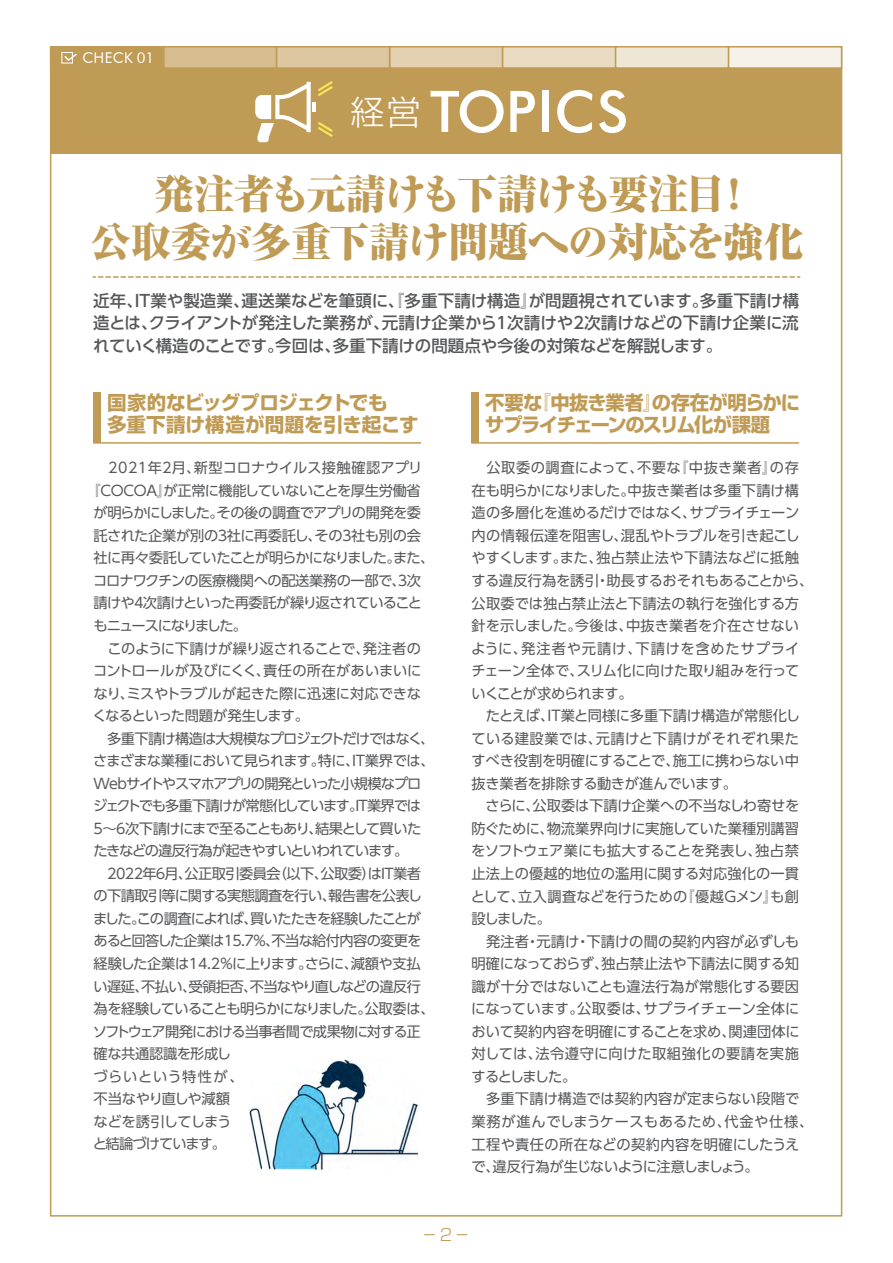
<style>
.page{position:relative;width:893px;height:1263px;background:#fff}
.page>*{position:absolute;margin:0;border:0;box-sizing:border-box;transform-origin:0 0}
.t1{font:500 57.45px "Futura BT";letter-spacing:.005em;color:#fff}
.t2{font:800 expanded 40.5px/48px "Ryumin Pro";letter-spacing:-.015em;color:#c09b55;text-align:center}
.t3{font:700 19.5px/22.5px "Shin Go Pro";letter-spacing:-.065em;color:#c09b55}
.t4{font:700 19.5px/22.5px "Shin Go Pro";letter-spacing:-.03em;color:#c09b55}
.t5{font:500 16.5px/22.4px "UD Shin Go Pr 6";letter-spacing:-.005em;color:#57585a;text-align:justify}
.t6{font:300 16.5px "Shin Go Pro";color:#c09b55;scale:.7 1}
.t7{font:14.85px "Futura BT";letter-spacing:.025em;color:#fff}
.t8{font:14.4px/22.5px "UD Shin Go Pr 6";color:#57585a}
.t9{font:14.25px "UD Shin Go Pr 6";letter-spacing:-.05em;color:#57585a}
.t10{font:14.25px "UD Shin Go Pr 6";letter-spacing:-.03em;color:#57585a}
.t11{font:14.25px "UD Shin Go Pr 6";letter-spacing:-.07em;color:#57585a}
.t12{font:14.25px "UD Shin Go Pr 6";letter-spacing:-.08em;color:#57585a}
.t13{font:14.25px "UD Shin Go Pr 6";letter-spacing:-.01em;color:#57585a}
.t14{font:14.25px "UD Shin Go Pr 6";letter-spacing:-.025em;color:#57585a}
.t15{font:14.25px "UD Shin Go Pr 6";letter-spacing:-.075em;color:#57585a}
.t16{font:14.25px "UD Shin Go Pr 6";letter-spacing:.01em;color:#57585a}
.t17{font:14.25px "UD Shin Go Pr 6";letter-spacing:.005em;color:#57585a}
.t18{font:14.25px "UD Shin Go Pr 6";letter-spacing:-.125em;color:#57585a}
.t19{font:14.25px "UD Shin Go Pr 6";letter-spacing:.045em;color:#57585a}
.s1{font-family:"Shin Go Pro";font-weight:300;font-size:34.05px}
</style>
<div class="page">
<hr style="left:93px;top:442px;width:328px;height:2px;background:#c09b55">
<hr style="left:471px;top:442px;width:328px;height:2px;background:#c09b55">
<svg style="left:93px;top:276px;width:707px;height:2px"></svg>
<div style="left:93px;top:392px;width:8px;height:51px;background:#c09b55"></div>
<div style="left:471px;top:392px;width:8px;height:51px;background:#c09b55"></div>
<img style="left:249px;top:1059px;width:169px;height:110px">
<div style="left:51px;top:68px;width:791px;height:85px;background:#c09b55"></div>
<div style="left:163px;top:46px;width:114px;height:23px;background:#d7be90;border:2px solid #c09b55"></div>
<div style="left:389px;top:46px;width:114px;height:23px;background:#e2d0b0;border:2px solid #c09b55"></div>
<div style="left:502px;top:46px;width:114px;height:23px;background:#e8dbc2;border:2px solid #c09b55"></div>
<div style="left:615px;top:46px;width:114px;height:23px;background:#efe7d5;border:2px solid #c09b55"></div>
<div style="left:728px;top:46px;width:114px;height:23px;background:#f7f2e9;border:2px solid #c09b55"></div>
<div style="left:276px;top:46px;width:114px;height:23px;background:#ddc7a0;border:2px solid #c09b55"></div>
<div style="left:50px;top:46px;width:114px;height:23px;background:#c09b55"></div>
<svg style="left:255px;top:81px;width:78px;height:61px"></svg>
<svg style="left:63px;top:52px;width:14px;height:10px"></svg>
<p class="t7" style="left:82px;top:49px;width:73px">CHECK 01</p>
<h1 class="t1" style="left:350px;top:77px;width:280px"><span class="s1">経営</span> TOPICS</h1>
<h2 class="t2" style="left:91px;top:167px;width:714px">発注者も元請けも下請けも要注目！<br>公取委が多重下請け問題への対応を強化</h2>
<p class="t5" style="left:93px;top:289px;width:708px">近年、IT業や製造業、運送業などを筆頭に、『多重下請け構造』が問題視されています。多重下請け構造とは、クライアントが発注した業務が、元請け企業から１次請けや２次請けなどの下請け企業に流れていく構造のことです。今回は、多重下請けの問題点や今後の対策などを解説します。</p>
<h3 class="t4" style="left:107px;top:389px;width:313px">国家的なビッグプロジェクトでも<br>多重下請け構造が問題を引き起こす</h3>
<h3 class="t3" style="left:485px;top:389px;width:316px">不要な『中抜き業者』の存在が明らかにサプライチェーンのスリム化が課題</h3>
<p class="t16" style="left:94px;top:456px;width:330px">　2021年２月、新型コロナウイルス接触確認アプリ</p>
<p class="t14" style="left:86px;top:479px;width:336px">『COCOA』が正常に機能していないことを厚生労働省</p>
<p class="t9" style="left:94px;top:501px;width:329px">が明らかにしました。その後の調査でアプリの開発を委</p>
<p class="t10" style="left:94px;top:524px;width:329px">託された企業が別の３社に再委託し、その３社も別の会</p>
<p class="t9" style="left:94px;top:546px;width:342px">社に再々委託していたことが明らかになりました。また、</p>
<p class="t10" style="left:93px;top:569px;width:329px">コロナワクチンの医療機関への配送業務の一部で、３次</p>
<p class="t9" style="left:94px;top:591px;width:330px">請けや４次請けといった再委託が繰り返されていること</p>
<p class="t18" style="left:93px;top:614px;width:155px">もニュースになりました。</p>
<p class="t13" style="left:94px;top:637px;width:329px">　このように下請けが繰り返されることで、発注者の</p>
<p class="t17" style="left:93px;top:659px;width:330px">コントロールが及びにくく、責任の所在があいまいに</p>
<p class="t13" style="left:93px;top:682px;width:329px">なり、ミスやトラブルが起きた際に迅速に対応できな</p>
<p class="t9" style="left:92px;top:704px;width:218px">くなるといった問題が発生します。</p>
<p class="t9" style="left:94px;top:727px;width:342px">　多重下請け構造は大規模なプロジェクトだけではなく、</p>
<p class="t9" style="left:93px;top:749px;width:343px">さまざまな業種において見られます。特に、IT業界では、</p>
<p class="t12" style="left:94px;top:772px;width:329px">Webサイトやスマホアプリの開発といった小規模なプロ</p>
<p class="t11" style="left:93px;top:794px;width:329px">ジェクトでも多重下請けが常態化しています。IT業界では</p>
<p class="t9" style="left:94px;top:817px;width:329px">5～6次下請けにまで至ることもあり、結果として買いた</p>
<p class="t12" style="left:93px;top:839px;width:317px">たきなどの違反行為が起きやすいといわれています。</p>
<p class="t9" style="left:94px;top:862px;width:329px">　2022年６月、公正取引委員会（以下、公取委）はIT業者</p>
<p class="t9" style="left:94px;top:884px;width:330px">の下請取引等に関する実態調査を行い、報告書を公表し</p>
<p class="t15" style="left:93px;top:907px;width:329px">ました。この調査によれば、買いたたきを経験したことが</p>
<p class="t9" style="left:94px;top:929px;width:329px">あると回答した企業は15.7％、不当な給付内容の変更を</p>
<p class="t10" style="left:94px;top:952px;width:329px">経験した企業は14.2％に上ります。さらに、減額や支払</p>
<p class="t9" style="left:94px;top:974px;width:329px">い遅延、不払い、受領拒否、不当なやり直しなどの違反行</p>
<p class="t9" style="left:94px;top:997px;width:342px">為を経験していることも明らかになりました。公取委は、</p>
<p class="t11" style="left:93px;top:1020px;width:330px">ソフトウェア開発における当事者間で成果物に対する正</p>
<p class="t10" style="left:94px;top:1042px;width:139px">確な共通認識を形成し</p>
<p class="t19" style="left:93px;top:1065px;width:152px">づらいという特性が、</p>
<p class="t10" style="left:94px;top:1087px;width:138px">不当なやり直しや減額</p>
<p class="t9" style="left:93px;top:1110px;width:139px">などを誘引してしまう</p>
<p class="t11" style="left:93px;top:1132px;width:135px">と結論づけています。</p>
<p class="t8" style="left:471px;top:456px;width:344px">　公取委の調査によって、不要な『中抜き業者』の存在も明らかになりました。中抜き業者は多重下請け構造の多層化を進めるだけではなく、サプライチェーン内の情報伝達を阻害し、混乱やトラブルを引き起こしやすくします。また、独占禁止法や下請法などに抵触する違反行為を誘引・助長するおそれもあることから、公取委では独占禁止法と下請法の執行を強化する方針を示しました。今後は、中抜き業者を介在させないように、発注者や元請け、下請けを含めたサプライチェーン全体で、スリム化に向けた取り組みを行っていくことが求められます。<br>　たとえば、IT業と同様に多重下請け構造が常態化している建設業では、元請けと下請けがそれぞれ果たすべき役割を明確にすることで、施工に携わらない中抜き業者を排除する動きが進んでいます。<br>　さらに、公取委は下請け企業への不当なしわ寄せを防ぐために、物流業界向けに実施していた業種別講習をソフトウェア業にも拡大することを発表し、独占禁止法上の優越的地位の濫用に関する対応強化の一貫として、立入調査などを行うための『優越Gメン』も創設しました。<br>　発注者・元請け・下請けの間の契約内容が必ずしも明確になっておらず、独占禁止法や下請法に関する知識が十分ではないことも違法行為が常態化する要因になっています。公取委は、サプライチェーン全体において契約内容を明確にすることを求め、関連団体に対しては、法令遵守に向けた取組強化の要請を実施するとしました。<br>　多重下請け構造では契約内容が定まらない段階で業務が進んでしまうケースもあるため、代金や仕様、工程や責任の所在などの契約内容を明確にしたうえで、違反行為が生じないように注意しましょう。</p>
<p class="t6" style="left:424px;top:1221px;width:65px">ー 2 ー</p>
</div>
